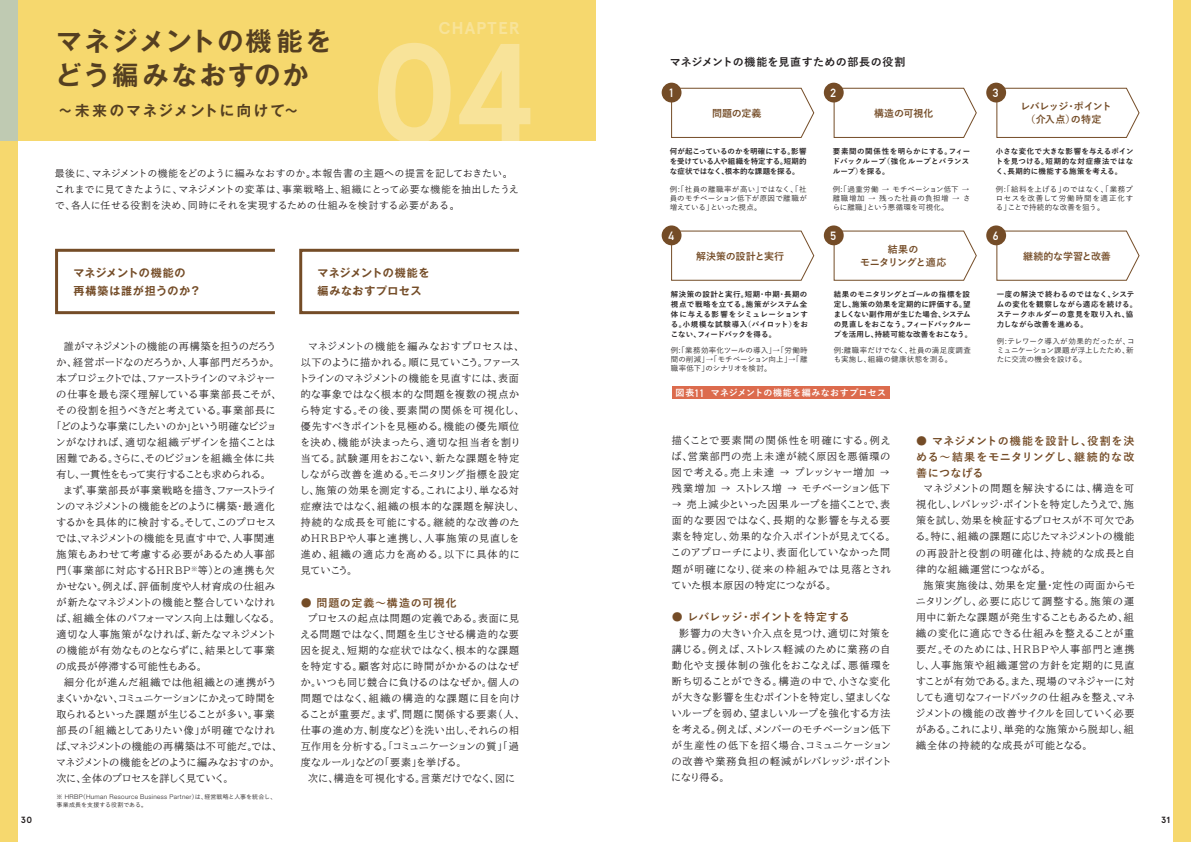
<style>
.page{position:relative;width:1191px;height:842px;background:#fff}
.page>*{position:absolute;margin:0;border:0;box-sizing:border-box;transform-origin:0 0}
.t1{font:700 140.9px "Apercu";color:#f8e399}
.t2{font:700 26px/34px "Gothic MB101 Pro De";letter-spacing:.08em;color:#553f21}
.t3{font:700 17.1px "Apercu";letter-spacing:.055em;color:#f8e399}
.t4{font:700 14.4px "Gothic MB101 Pro De";letter-spacing:.145em;color:#553f21}
.t5{font:700 11.8px "DIN Alternate";color:#fff}
.t6{font:700 11.7px "DIN Alternate";color:#fff}
.t7{font:700 11px/16px "Yu Go";letter-spacing:.05em;color:#744c27;text-align:justify}
.t8{font:700 11px/18px "Gothic MB101 Pro De";letter-spacing:.05em;color:#744c27}
.t9{font:700 11px "Yu Go";letter-spacing:.035em;color:#231f20}
.t10{font:700 11px "Yu Go";color:#744c27}
.t11{font:700 11px "Yu Go";letter-spacing:.08em;color:#744c27}
.t12{font:10px/16px "BIZ UDP Mincho Medium";letter-spacing:.085em;color:#231f20}
.t13{font:500 10px/16px "Yu Go";color:#231f20}
.t14{font:700 10px "Yu Go";letter-spacing:-.02em;color:#744c27}
.t15{font:700 10px/13px "Yu Go";letter-spacing:-.045em;color:#744c27;text-align:center}
.t16{font:700 10px/13px "Yu Go";letter-spacing:-.04em;color:#744c27;text-align:center}
.t17{font:700 9px "Yu Go";letter-spacing:.035em;color:#fff}
.t18{font:700 9px "Apercu";color:#231f20}
.t19{font:300 7.9px "Helvetica Neue LT Std";color:#231f20}
.t20{font:700 7.5px/10px "Yu Go";letter-spacing:.015em;color:#231f20;text-align:justify}
.t21{font:500 7.5px/9px "Yu Go";letter-spacing:.015em;color:#231f20}
.t22{font:700 7.5px/10px "Yu Go";letter-spacing:.04em;color:#231f20}
.t23{font:500 7.5px/9px "Yu Go";letter-spacing:-.01em;color:#231f20}
.t24{font:500 7.5px "Yu Go";letter-spacing:.035em;color:#231f20}
.t25{font:500 7.5px/9px "Yu Go";letter-spacing:-.015em;color:#231f20}
.t26{font:500 7.5px/9px "Yu Go";letter-spacing:.045em;color:#231f20}
.t27{font:500 7.5px "Yu Go";letter-spacing:-.005em;color:#231f20}
.t28{font:300 6.4px "Helvetica Neue LT Std";letter-spacing:.055em;color:#231f20}
.t29{font:500 6px "Yu Go";letter-spacing:.01em;color:#231f20}
.s1{font-family:"Yu Go";font-weight:500;font-size:6px}
.s2{font-family:"Helvetica Neue LT Std";font-weight:300;font-size:7.9px}
.s3{font-family:"DIN Alternate";font-size:10.5px}
</style>
<div class="page">
<div style="left:0;top:0;width:17px;height:842px;background:#f6d86e"></div>
<div style="left:1173px;top:0;width:18px;height:842px;background:#f6d86e"></div>
<svg style="left:670px;top:87px;width:145px;height:51px"></svg>
<svg style="left:670px;top:230px;width:145px;height:51px"></svg>
<div style="left:661px;top:225px;width:20px;height:20px;background:#744c27;border-radius:50%"></div>
<div style="left:661px;top:83px;width:20px;height:19px;background:#744c27;border-radius:50%"></div>
<div style="left:672px;top:386px;width:217px;height:13px;background:#dc6b4d"></div>
<svg style="left:833px;top:87px;width:144px;height:51px"></svg>
<svg style="left:996px;top:87px;width:144px;height:51px"></svg>
<svg style="left:833px;top:230px;width:144px;height:51px"></svg>
<svg style="left:996px;top:230px;width:144px;height:51px"></svg>
<div style="left:986px;top:225px;width:20px;height:20px;background:#744c27;border-radius:50%"></div>
<div style="left:986px;top:83px;width:20px;height:19px;background:#744c27;border-radius:50%"></div>
<div style="left:824px;top:225px;width:19px;height:20px;background:#744c27;border-radius:50%"></div>
<div style="left:824px;top:83px;width:19px;height:19px;background:#744c27;border-radius:50%"></div>
<div style="left:0;top:0;width:595px;height:140px;background:#f6d86e"></div>
<div style="left:0;top:0;width:17px;height:140px;background:#bfcab2"></div>
<div style="left:55px;top:249px;width:221px;height:65px;border:3px solid #744c27"></div>
<div style="left:299px;top:249px;width:221px;height:65px;border:3px solid #744c27"></div>
<h2 class="t2" style="left:56px;top:21px;width:277px">マネジメントの機能をどう編みなおすのか</h2>
<h3 class="t4" style="left:58px;top:98px;width:242px">～未来のマネジメントに向けて～</h3>
<h3 class="t3" style="left:438px;top:18px;width:83px">CHAPTER</h3>
<h1 class="t1" style="left:369px;top:8px;width:170px">04</h1>
<p class="t13" style="left:55px;top:164px;width:466px">最後に、マネジメントの機能をどのように編みなおすのか。本報告書の主題への提言を記しておきたい。これまでに見てきたように、マネジメントの変革は、事業戦略上、組織にとって必要な機能を抽出したうえで、各人に任せる役割を決め、同時にそれを実現するための仕組みを検討する必要がある。</p>
<p class="t8" style="left:73px;top:262px;width:129px">マネジメントの機能の<br>再構築は誰が担うのか？</p>
<p class="t8" style="left:318px;top:262px;width:113px">マネジメントの機能を編みなおすプロセス</p>
<p class="t12" style="left:57px;top:338px;width:223px">　誰がマネジメントの機能の再構築を担うのだろうか、経営ボードなのだろうか、人事部門だろうか。本プロジェクトでは、ファーストラインのマネジャーの仕事を最も深く理解している事業部長こそが、その役割を担うべきだと考えている。事業部長に「どのような事業にしたいのか」という明確なビジョンがなければ、適切な組織デザインを描くことは困難である。さらに、そのビジョンを組織全体に共有し、一貫性をもって実行することも求められる。<br>　まず、事業部長が事業戦略を描き、ファーストラインのマネジメントの機能をどのように構築・最適化するかを具体的に検討する。そして、このプロセスでは、マネジメントの機能を見直す中で、人事関連施策もあわせて考慮する必要があるため人事部門（事業部に対応するHRBP<sup>※</sup>等）との連携も欠かせない。例えば、評価制度や人材育成の仕組みが新たなマネジメントの機能と整合していなければ、組織全体のパフォーマンス向上は難しくなる。適切な人事施策がなければ、新たなマネジメントの機能が有効なものとならずに、結果として事業の成長が停滞する可能性もある。<br>　細分化が進んだ組織では他組織との連携がうまくいかない、コミュニケーションにかえって時間を取られるといった課題が生じることが多い。事業部長の「組織としてありたい像」が明確でなければ、マネジメントの機能の再構築は不可能だ。では、マネジメントの機能をどのように編みなおすのか。次に、全体のプロセスを詳しく見ていく。</p>
<p class="t12" style="left:301px;top:338px;width:221px">　マネジメントの機能を編みなおすプロセスは、以下のように描かれる。順に見ていこう。ファーストラインのマネジメントの機能を見直すには、表面的な事象ではなく根本的な問題を複数の視点から特定する。その後、要素間の関係を可視化し、優先すべきポイントを見極める。機能の優先順位を決め、機能が決まったら、適切な担当者を割り当てる。試験運用をおこない、新たな課題を特定しながら改善を進める。モニタリング指標を設定し、施策の効果を測定する。これにより、単なる対症療法ではなく、組織の根本的な課題を解決し、持続的な成長を可能にする。継続的な改善のためHRBPや人事と連携し、人事施策の見直しを進め、組織の適応力を高める。以下に具体的に見ていこう。</p>
<p class="t11" style="left:301px;top:597px;width:158px">● 問題の定義～構造の可視化</p>
<p class="t12" style="left:301px;top:610px;width:221px">　プロセスの起点は問題の定義である。表面に見える問題ではなく、問題を生じさせる構造的な要因を捉え、短期的な症状ではなく、根本的な課題を特定する。顧客対応に時間がかかるのはなぜか。いつも同じ競合に負けるのはなぜか。個人の問題ではなく、組織の構造的な課題に目を向けることが重要だ。まず、問題に関係する要素（人、仕事の進め方、制度など）を洗い出し、それらの相互作用を分析する。「コミュニケーションの質」「過度なルール」などの「要素」を挙げる。<br>　次に、構造を可視化する。言葉だけでなく、図に</p>
<p class="t28" style="left:57px;top:793px;width:221px"><span class="s1">※</span> HRBP<span class="s1">（</span>Human Resource Business Partner<span class="s1">）は、経営戦略と人事を統合し、</span></p>
<p class="t29" style="left:57px;top:799px;width:92px">事業成長を支援する役割である。</p>
<p class="t9" style="left:670px;top:55px;width:237px">マネジメントの機能を見直すための部長の役割</p>
<p class="t6" style="left:669px;top:84px;width:7px">1</p>
<p class="t5" style="left:992px;top:84px;width:7px">3</p>
<p class="t6" style="left:830px;top:84px;width:7px">2</p>
<p class="t14" style="left:712px;top:107px;width:51px">問題の定義</p>
<p class="t14" style="left:874px;top:107px;width:61px">構造の可視化</p>
<p class="t15" style="left:1020px;top:100px;width:93px">レバレッジ・ポイント（介入点）の特定</p>
<p class="t20" style="left:670px;top:146px;width:138px">何が起こっているのかを明確にする。影響を受けている人や組織を特定する。短期的な症状ではなく、根本的な課題を探る。</p>
<p class="t20" style="left:832px;top:146px;width:139px">要素間の関係性を明らかにする。フィードバックループ（強化ループとバランスループ）を探る。</p>
<p class="t20" style="left:995px;top:146px;width:139px">小さな変化で大きな影響を与えるポイントを見つける。短期的な対症療法ではなく、長期的に機能する施策を考える。</p>
<p class="t24" style="left:670px;top:182px;width:138px">例「社員の離職率が高い」ではなく、「社</p>
<p class="t19" style="left:678px;top:184px;width:4px">:</p>
<p class="t21" style="left:670px;top:193px;width:138px">員のモチベーション低下が原因で離職が増えている」といった視点。</p>
<p class="t27" style="left:832px;top:182px;width:138px">例「過重労働 → モチベーション低下 →</p>
<p class="t19" style="left:840px;top:184px;width:4px">:</p>
<p class="t21" style="left:832px;top:193px;width:139px">離職増加 → 残った社員の負担増 → さらに離職」という悪循環を可視化。</p>
<p class="t24" style="left:995px;top:182px;width:139px">例「給料を上げる」のではなく、「業務プ</p>
<p class="t19" style="left:1003px;top:184px;width:4px">:</p>
<p class="t26" style="left:995px;top:193px;width:139px">ロセスを改善して労働時間を適正化する」ことで持続的な改善を狙う。</p>
<p class="t6" style="left:668px;top:227px;width:7px">4</p>
<p class="t6" style="left:993px;top:227px;width:7px">6</p>
<p class="t6" style="left:830px;top:227px;width:7px">5</p>
<p class="t14" style="left:696px;top:250px;width:89px">解決策の設計と実行</p>
<p class="t16" style="left:860px;top:243px;width:88px">結果の<br>モニタリングと適応</p>
<p class="t14" style="left:1023px;top:250px;width:89px">継続的な学習と改善</p>
<p class="t20" style="left:671px;top:289px;width:139px">解決策の設計と実行。短期・中期・長期の視点で戦略を立てる。施策がシステム全体に与える影響をシミュレーションする。小規模な試験導入（パイロット）をおこない、フィードバックを得る。</p>
<p class="t20" style="left:833px;top:289px;width:140px;text-align:left">結果のモニタリングとゴールの指標を設定し、施策の効果を定期的に評価する。望ましくない副作用が生じた場合、システムの見直しをおこなう。フィードバックループを活用し、持続可能な改善をおこなう。</p>
<p class="t22" style="left:996px;top:289px;width:142px">一度の解決で終わるのではなく、システムの変化を観察しながら適応を続ける。ステークホルダーの意見を取り入れ、協力しながら改善を進める。</p>
<p class="t21" style="left:833px;top:345px;width:139px">例<span class="s2">:</span>離職率だけでなく、社員の満足度調査も実施し、組織の健康状態を測る。</p>
<p class="t23" style="left:996px;top:335px;width:139px">例<span class="s2">:</span>テレワーク導入が効果的だったが、コミュニケーション課題が浮上したため、新たに交流の機会を設ける。</p>
<p class="t21" style="left:671px;top:345px;width:138px">例「業務効率化ツールの導入」→「労働時</p>
<p class="t19" style="left:678px;top:345px;width:4px">:</p>
<p class="t25" style="left:671px;top:354px;width:138px">間の削減」→「モチベーション向上」→「離職率低下」のシナリオを検討。</p>
<p class="t17" style="left:675px;top:388px;width:212px">図表<span class="s3">11</span> マネジメントの機能を編みなおすプロセス</p>
<p class="t12" style="left:672px;top:433px;width:220px;text-align:justify">描くことで要素間の関係性を明確にする。例えば、営業部門の売上未達が続く原因を悪循環の図で考える。売上未達 → プレッシャー増加 →残業増加 → ストレス増 → モチベーション低下</p>
<p class="t12" style="left:672px;top:497px;width:221px">→ 売上減少といった因果ループを描くことで、表面的な要因ではなく、長期的な影響を与える要素を特定し、効果的な介入ポイントが見えてくる。このアプローチにより、表面化していなかった問題が明確になり、従来の枠組みでは見落とされていた根本原因の特定につながる。</p>
<p class="t10" style="left:672px;top:611px;width:179px">● レバレッジ・ポイントを特定する</p>
<p class="t12" style="left:672px;top:625px;width:220px;text-align:justify">　影響力の大きい介入点を見つけ、適切に対策を講じる。例えば、ストレス軽減のために業務の自動化や支援体制の強化をおこなえば、悪循環を断ち切ることができる。構造の中で、小さな変化が大きな影響を生むポイントを特定し、望ましくないループを弱め、望ましいループを強化する方法を考える。例えば、メンバーのモチベーション低下が生産性の低下を招く場合、コミュニケーションの改善や業務負担の軽減がレバレッジ・ポイントになり得る。</p>
<p class="t7" style="left:916px;top:434px;width:220px">● マネジメントの機能を設計し、役割を決める～結果をモニタリングし、継続的な改善につなげる</p>
<p class="t12" style="left:916px;top:481px;width:220px">　マネジメントの問題を解決するには、構造を可視化し、レバレッジ・ポイントを特定したうえで、施策を試し、効果を検証するプロセスが不可欠である。特に、組織の課題に応じたマネジメントの機能の再設計と役割の明確化は、持続的な成長と自律的な組織運営につながる。<br>　施策実施後は、効果を定量・定性の両面からモニタリングし、必要に応じて調整する。施策の運用中に新たな課題が発生することもあるため、組織の変化に適応できる仕組みを整えることが重要だ。そのためには、HRBPや人事部門と連携し、人事施策や組織運営の方針を定期的に見直すことが有効である。また、現場のマネジャーに対しても適切なフィードバックの仕組みを整え、マネジメントの機能の改善サイクルを回していく必要がある。これにより、単発的な施策から脱却し、組織全体の持続的な成長が可能となる。</p>
<p class="t18" style="left:21px;top:814px;width:13px">30</p>
<p class="t18" style="left:1161px;top:814px;width:11px">31</p>
</div>
